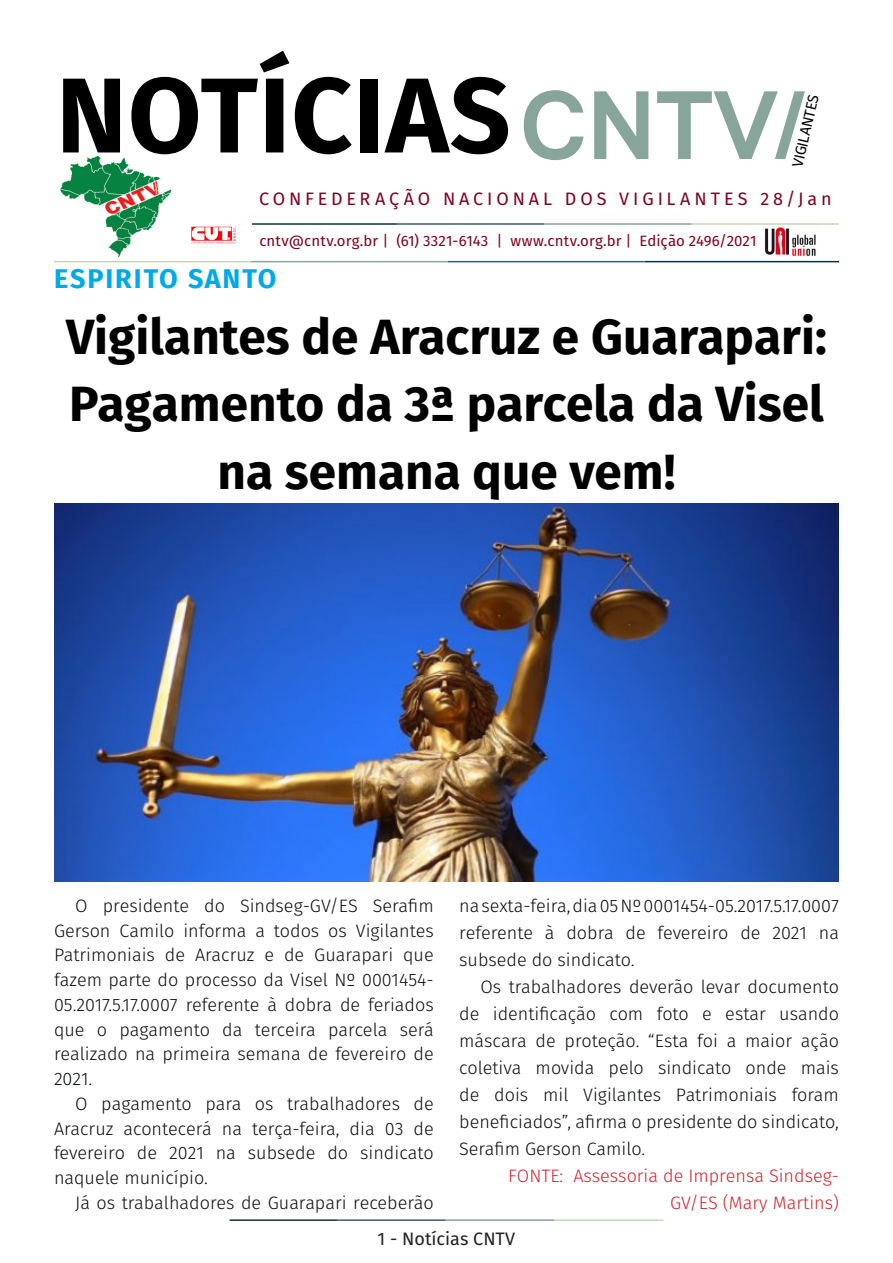
<style>
.page{position:relative;width:893px;height:1263px;background:#fff}
.page>*{position:absolute;margin:0;border:0;box-sizing:border-box;transform-origin:0 0}
.t1{font:700 106.5px "Fira Sans";letter-spacing:.01em;color:#000}
.t2{font:700 105px "Latha";color:#87a59a}
.t3{font:700 49.5px/67.5px "Fira Sans";color:#000001;text-align:center}
.t4{font:700 27px "Fira Sans";letter-spacing:.07em;color:#00a9ea}
.t5{font:300 18px/24.8px "Fira Sans";color:#080d0b;text-align:justify}
.t6{font:300 18px/27px "Fira Sans";color:#d1232a;text-align:right}
.t7{font:18px "Fira Sans";letter-spacing:.215em;color:#7e0220}
.t8{font:18px "Fira Sans";color:#231f20}
.t9{font:15px "Fira Sans";letter-spacing:.005em;color:#7e0220}
.t10{font:15px "Fira Sans";color:#000001}
</style>
<div class="page">
<hr style="left:230px;top:1219px;width:107px;height:2px;background:#0e323f">
<hr style="left:337px;top:1219px;width:109px;height:2px;background:#3a5f6d">
<hr style="left:446px;top:1219px;width:109px;height:2px;background:#87a59a">
<hr style="left:555px;top:1219px;width:108px;height:2px;background:#c6d5b7">
<img style="left:764px;top:227px;width:54px;height:34px">
<hr style="left:252px;top:223px;width:145px;height:2px;background:#0e323f">
<hr style="left:397px;top:223px;width:147px;height:2px;background:#3a5f6d">
<hr style="left:544px;top:223px;width:148px;height:2px;background:#87a59a">
<hr style="left:692px;top:223px;width:147px;height:2px;background:#c6d5b7">
<hr style="left:645px;top:261px;width:194px;height:1px;background:#0e323f">
<hr style="left:448px;top:261px;width:197px;height:1px;background:#3a5f6d">
<hr style="left:251px;top:261px;width:197px;height:1px;background:#87a59a">
<hr style="left:54px;top:261px;width:197px;height:1px;background:#c6d5b7">
<img style="left:61px;top:157px;width:110px;height:100px">
<img style="left:191px;top:226px;width:45px;height:18px">
<img style="left:54px;top:504px;width:785px;height:377px">
<p class="t1" style="left:56px;top:26px;width:456px">NOTÍCIAS</p>
<p class="t2" style="left:519px;top:43px;width:286px">CNTV/</p>
<p class="t10" style="left:786px;top:164px;width:76px;rotate:-77deg">VIGILANTES</p>
<p class="t7" style="left:259px;top:185px;width:574px">CONFEDERAÇÃO NACIONAL DOS VIGILANTES 28/Jan</p>
<p class="t9" style="left:259px;top:230px;width:499px">cntv@cntv.org.br | (61) 3321-6143 | www.cntv.org.br | Edição 2496/2021</p>
<p class="t4" style="left:54px;top:255px;width:224px">ESPIRITO SANTO</p>
<p class="t3" style="left:66px;top:299px;width:762px">Vigilantes de Aracruz e Guarapari:<br>Pagamento da 3ª parcela da Visel na semana que vem!</p>
<p class="t5" style="left:54px;top:893px;width:381px;text-indent:21px">O presidente do Sindseg-GV/ES Serafim Gerson Camilo informa a todos os Vigilantes Patrimoniais de Aracruz e de Guarapari que fazem parte do processo da Visel Nº 0001454- 05.2017.5.17.0007 referente à dobra de feriados que o pagamento da terceira parcela será realizado na primeira semana de fevereiro de 2021.</p>
<p class="t5" style="left:54px;top:1091px;width:381px;text-indent:21px">O pagamento para os trabalhadores de Aracruz acontecerá na terça-feira, dia 03 de fevereiro de 2021 na subsede do sindicato naquele município.</p>
<p class="t5" style="left:75px;top:1190px;width:360px">Já os trabalhadores de Guarapari receberão</p>
<p class="t5" style="left:459px;top:892px;width:381px;line-height:27px">na sexta-feira, dia 05 Nº 0001454-05.2017.5.17.0007 referente à dobra de fevereiro de 2021 na subsede do sindicato.</p>
<p class="t5" style="left:459px;top:973px;width:381px;line-height:27px;text-indent:21px">Os trabalhadores deverão levar documento de identificação com foto e estar usando máscara de proteção. “Esta foi a maior ação coletiva movida pelo sindicato onde mais de dois mil Vigilantes Patrimoniais foram beneficiados”, afirma o presidente do sindicato, Serafim Gerson Camilo.</p>
<p class="t6" style="left:508px;top:1162px;width:332px">FONTE: Assessoria de Imprensa Sindseg-<br>GV/ES (Mary Martins)</p>
<p class="t8" style="left:378px;top:1225px;width:139px">1 - Notícias CNTV</p>
</div>
